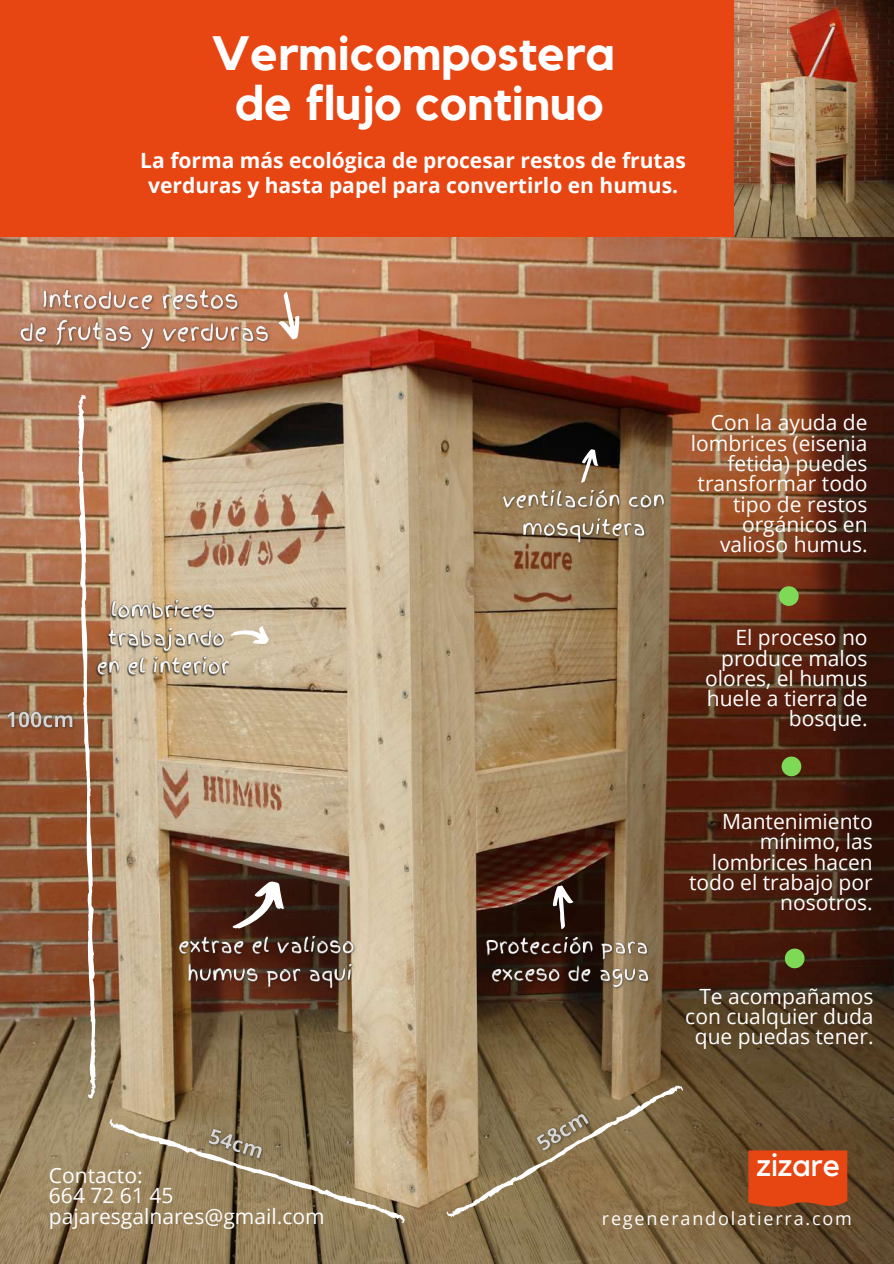
<style>
.page{position:relative;width:894px;height:1264px;background:#fff}
.page>*{position:absolute;margin:0;border:0;box-sizing:border-box;transform-origin:0 0}
.t1{font:700 48px/49.5px "Kollektif";color:#fff;text-align:center}
.t2{font:32.55px "Kollektif";color:#fff}
.t3{font:21px/20.2px "Open Sans";color:#fff;text-align:right}
.t4{font:700 21px/24.8px "Open Sans";color:#fff;text-align:center}
.t5{font:18px "Open Sans";letter-spacing:.1em;color:#fff}
</style>
<div class="page">
<img style="left:0;top:237px;width:893px;height:1026px">
<svg style="left:748px;top:1150px;width:99px;height:57px;background:#df4513"></svg>
<svg style="left:275px;top:290px;width:27px;height:51px"></svg>
<svg style="left:232px;top:873px;width:61px;height:55px"></svg>
<svg style="left:574px;top:447px;width:29px;height:35px"></svg>
<svg style="left:552px;top:885px;width:21px;height:44px"></svg>
<svg style="left:232px;top:615px;width:41px;height:36px"></svg>
<svg style="left:72px;top:394px;width:29px;height:705px;background:#a97b5d"></svg>
<svg style="left:106px;top:1118px;width:302px;height:105px;background:#9f8c69"></svg>
<svg style="left:445px;top:1078px;width:238px;height:145px;background:#8f7954"></svg>
<svg style="left:778px;top:586px;width:20px;height:20px"></svg>
<svg style="left:781px;top:756px;width:20px;height:20px"></svg>
<svg style="left:784px;top:948px;width:20px;height:20px"></svg>
<div style="left:0;top:0;width:893px;height:237px;background:#e74512"></div>
<img style="left:734px;top:0;width:159px;height:236px">
<img style="left:483px;top:929px;width:175px;height:63px">
<img style="left:16px;top:279px;width:259px;height:76px">
<img style="left:93px;top:593px;width:139px;height:92px">
<img style="left:176px;top:928px;width:189px;height:64px">
<img style="left:500px;top:482px;width:167px;height:66px">
<img style="left:1px;top:699px;width:79px;height:40px">
<img style="left:524px;top:1095px;width:78px;height:69px">
<img style="left:199px;top:1115px;width:76px;height:57px">
<h1 class="t1" style="left:211px;top:31px;width:405px">Vermicompostera de flujo continuo</h1>
<p class="t4" style="left:140px;top:147px;width:547px">La forma más ecológica de procesar restos de frutas verduras y hasta papel para convertirlo en humus.</p>
<p class="t3" style="left:690px;top:412px;width:178px">Con la ayuda de lombrices (eisenia fetida) puedes transformar todo tipo de restos orgánicos en valioso humus.</p>
<p class="t3" style="left:704px;top:627px;width:164px">El proceso no produce malos olores, el humus huele a tierra de bosque.</p>
<p class="t3" style="left:689px;top:810px;width:185px">Mantenimiento mínimo, las lombrices hacen todo el trabajo por nosotros.</p>
<p class="t3" style="left:49px;top:1164px;width:277px;text-align:left">Contacto:<br>664 72 61 45 pajaresgalnares@gmail.com</p>
<p class="t3" style="left:685px;top:985px;width:190px">Te acompañamos con cualquier duda que puedas tener.</p>
<h2 class="t2" style="left:756px;top:1149px;width:85px">zizare</h2>
<p class="t5" style="left:601px;top:1205px;width:251px">regenerandolatierra.com</p>
</div>
